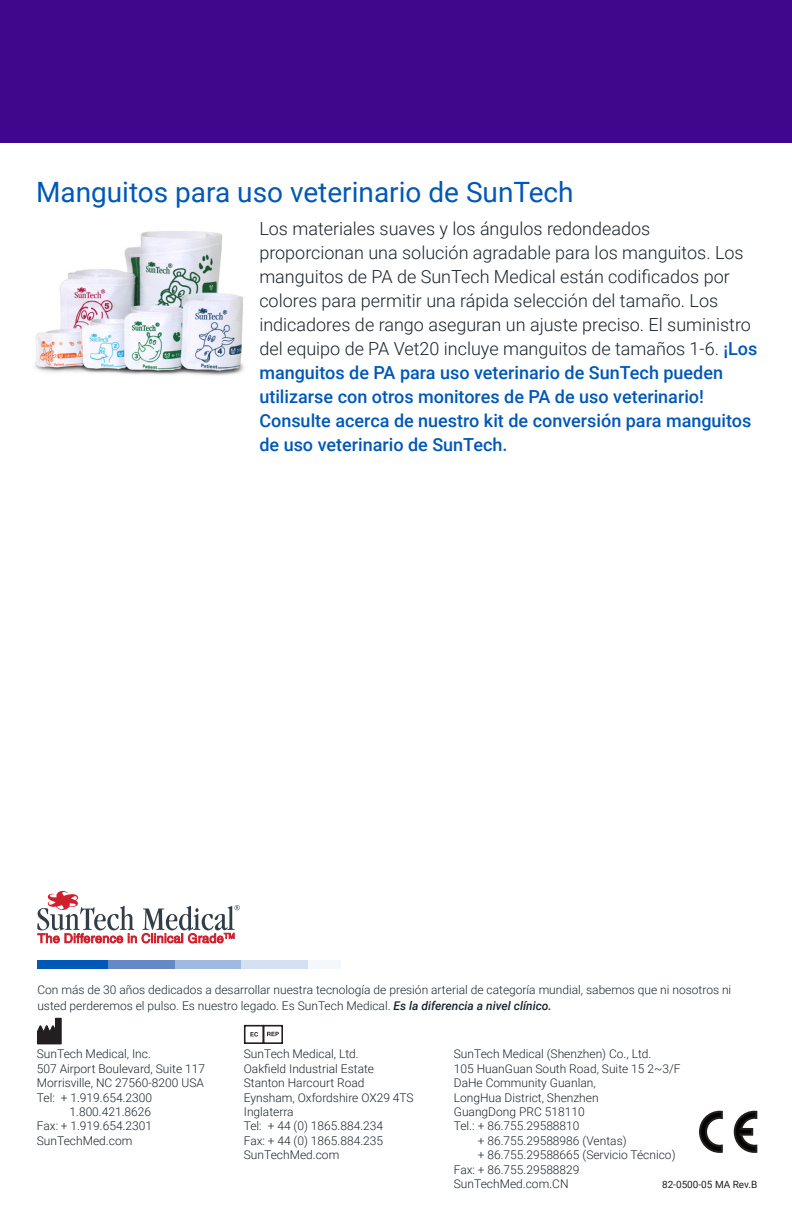
<style>
.page{position:relative;width:792px;height:1224px;background:#fff}
.page>*{position:absolute;margin:0;border:0;box-sizing:border-box;transform-origin:0 0}
.t1{font:28px "Roboto";color:#0058b8}
.t2{font:300 18px/24px "Roboto";color:#1b242b}
.t3{font:300 12px/16.8px "Roboto";color:#1b242b}
.Part_number{font:10px "Roboto";color:#231f20}
.s1{font-weight:500;color:#0058b8}
.s2{font-weight:500;font-style:italic}
</style>
<div class="page">
<svg style="left:699px;top:1110px;width:24px;height:43px"></svg>
<svg style="left:733px;top:1110px;width:25px;height:43px"></svg>
<div style="left:739px;top:1129px;width:13px;height:6px;background:#040503"></div>
<div style="left:738px;top:1128px;width:15px;height:8px;border:2px solid #231f20"></div>
<div style="left:37px;top:960px;width:71px;height:9px;background:#0058b8"></div>
<div style="left:108px;top:960px;width:67px;height:9px;background:#6489c6"></div>
<div style="left:175px;top:960px;width:67px;height:9px;background:#9fbae1"></div>
<div style="left:242px;top:960px;width:66px;height:9px;background:#d3e1f2"></div>
<div style="left:308px;top:960px;width:33px;height:9px;background:#f4f7fc"></div>
<svg style="left:37px;top:891px;width:203px;height:52px"></svg>
<div style="left:263px;top:1025px;width:20px;height:19px;border:2px solid #231f20"></div>
<svg style="left:250px;top:1032px;width:8px;height:5px"></svg>
<svg style="left:267px;top:1032px;width:12px;height:4px"></svg>
<div style="left:244px;top:1025px;width:20px;height:19px;border:2px solid #231f20"></div>
<svg style="left:37px;top:1018px;width:24px;height:26px"></svg>
<div style="left:0;top:0;width:792px;height:142px;background:#40068b"></div>
<img style="left:35px;top:231px;width:209px;height:145px">
<p class="t1" style="left:36px;top:172px;width:539px">Manguitos para uso veterinario de SunTech</p>
<p class="t2" style="left:259px;top:216px;width:500px">Los materiales suaves y los ángulos redondeados proporcionan una solución agradable para los manguitos. Los manguitos de PA de SunTech Medical están codificados por colores para permitir una rápida selección del tamaño. Los indicadores de rango aseguran un ajuste preciso. El suministro del equipo de PA Vet20 incluye manguitos de tamaños 1-6. <span class="s1">¡Los manguitos de PA para uso veterinario de SunTech pueden utilizarse con otros monitores de PA de uso veterinario!<br>Consulte acerca de nuestro kit de conversión para manguitos de uso veterinario de SunTech.</span></p>
<p class="t3" style="left:37px;top:981px;width:695px">Con más de 30 años dedicados a desarrollar nuestra tecnología de presión arterial de categoría mundial, sabemos que ni nosotros ni usted perderemos el pulso. Es nuestro legado. Es SunTech Medical. <span class="s2">Es la diferencia a nivel clínico.</span></p>
<p class="t3" style="left:37px;top:1045px;width:116px">SunTech Medical, Inc.</p>
<p class="t3" style="left:37px;top:1060px;width:170px">507 Airport Boulevard, Suite 117</p>
<p class="t3" style="left:37px;top:1074px;width:169px">Morrisville, NC 27560-8200 USA</p>
<p class="t3" style="left:37px;top:1088px;width:117px">Tel: + 1.919.654.2300</p>
<p class="t3" style="left:70px;top:1103px;width:83px">1.800.421.8626</p>
<p class="t3" style="left:37px;top:1117px;width:117px">Fax: + 1.919.654.2301</p>
<p class="t3" style="left:37px;top:1132px;width:97px">SunTechMed.com</p>
<p class="t3" style="left:244px;top:1045px;width:116px">SunTech Medical, Ltd.</p>
<p class="t3" style="left:244px;top:1060px;width:132px">Oakfield Industrial Estate</p>
<p class="t3" style="left:244px;top:1074px;width:122px">Stanton Harcourt Road</p>
<p class="t3" style="left:244px;top:1088px;width:171px">Eynsham, Oxfordshire OX29 4TS</p>
<p class="t3" style="left:244px;top:1103px;width:51px">Inglaterra</p>
<p class="t3" style="left:244px;top:1117px;width:141px">Tel: + 44 (0) 1865.884.234</p>
<p class="t3" style="left:244px;top:1132px;width:141px">Fax: + 44 (0) 1865.884.235</p>
<p class="t3" style="left:244px;top:1146px;width:97px">SunTechMed.com</p>
<p class="t3" style="left:454px;top:1045px;width:199px">SunTech Medical (Shenzhen) Co., Ltd.</p>
<p class="t3" style="left:454px;top:1060px;width:228px">105 HuanGuan South Road, Suite 15 2~3/F</p>
<p class="t3" style="left:454px;top:1074px;width:143px">DaHe Community Guanlan,</p>
<p class="t3" style="left:454px;top:1088px;width:146px">LongHua District, Shenzhen</p>
<p class="t3" style="left:454px;top:1103px;width:132px">GuangDong PRC 518110</p>
<p class="t3" style="left:454px;top:1117px;width:127px">Tel.: + 86.755.29588810</p>
<p class="t3" style="left:478px;top:1132px;width:150px">+ 86.755.29588986 (Ventas)</p>
<p class="t3" style="left:478px;top:1146px;width:199px">+ 86.755.29588665 (Servicio Técnico)</p>
<p class="t3" style="left:454px;top:1160px;width:127px">Fax: + 86.755.29588829</p>
<p class="t3" style="left:454px;top:1175px;width:116px">SunTechMed.com.CN</p>
<p class="Part_number" style="left:662px;top:1177px;width:97px">82-0500-05 MA Rev.B</p>
</div>
